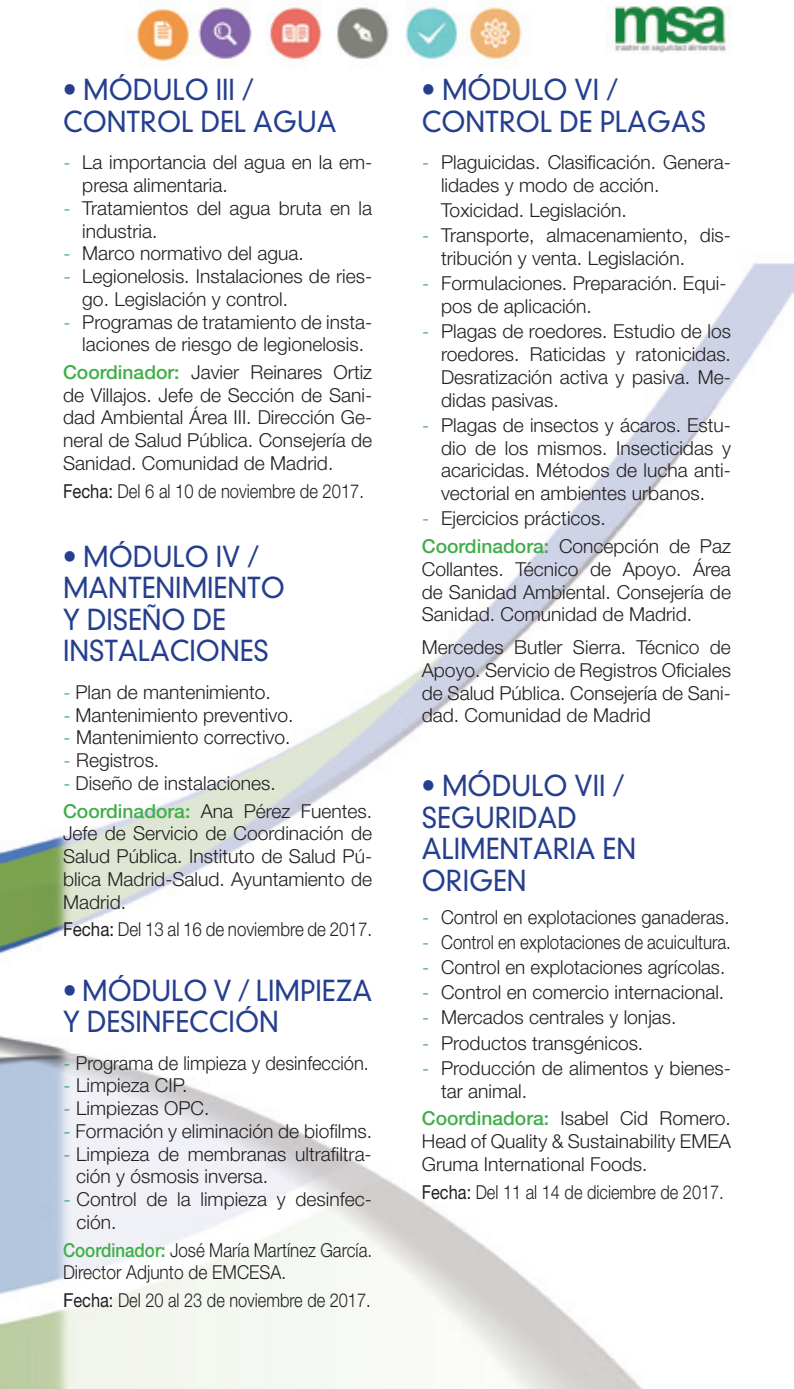
<style>
.page{position:relative;width:794px;height:1389px;background:#fff}
.page>*{position:absolute;margin:0;border:0;box-sizing:border-box;transform-origin:0 0}
.t1{font:300 28px/31.5px "DIN Neuzeit Grotesk";color:#253f8e;scale:.95 1}
.t2{font:300 19.25px/22.8px "Helvetica Neue LT Std";color:#231f20}
.t3{font:300 19.25px/22.8px "Helvetica Neue LT Std";color:#231f20;scale:.88 1}
.t4{font:300 19.25px "Helvetica Neue LT Std";color:#231f20;scale:.95 1}
.t5{font:300 19.25px "Helvetica Neue LT Std";color:#231f20;scale:.85 1}
.t6{font:300 19.25px "Helvetica Neue LT Std";color:#231f20;scale:.86 1}
.s1{font-family:"DIN";color:#0c9046}
.s2{font-weight:500;color:#40ae49}
.s3{font-weight:400}
</style>
<div class="page">
<img style="left:0;top:1px;width:794px;height:1388px">
<img style="left:605px;top:6px;width:126px;height:48px">
<h1 class="t1" style="left:63px;top:74px;width:289px">• MÓDULO III /<br>CONTROL DEL AGUA</h1>
<p class="t2" style="left:82px;top:151px;width:291px;text-indent:-19px"><span class="s1">-</span> La importancia del agua en la em&shy;presa alimentaria.</p>
<p class="t2" style="left:82px;top:196px;width:291px;text-indent:-19px"><span class="s1">-</span> Tratamientos del agua bruta en la industria.</p>
<p class="t2" style="left:63px;top:242px;width:242px"><span class="s1">-</span> Marco normativo del agua.</p>
<p class="t2" style="left:82px;top:264px;width:291px;text-indent:-19px"><span class="s1">-</span> Legionelosis. Instalaciones de ries&shy;go. Legislación y control.</p>
<p class="t2" style="left:63px;top:310px;width:311px;text-align:center"><span class="s1">-</span> Programas de tratamiento de insta&shy;laciones de riesgo de legionelosis.</p>
<p class="t2" style="left:63px;top:360px;width:311px;text-align:justify"><span class="s2">Coordinador:</span> Javier Reinares Ortiz de Villajos. Jefe de Sección de Sani&shy;dad Ambiental Área III. Dirección Ge&shy;neral de Salud Pública. Consejería de Sanidad. Comunidad de Madrid.</p>
<p class="t6" style="left:63px;top:479px;width:351px"><span class="s3">Fecha:</span> Del 6 al 10 de noviembre de 2017.</p>
<h1 class="t1" style="left:63px;top:541px;width:235px">• MÓDULO IV /<br>MANTENIMIENTO<br>Y DISEÑO DE<br>INSTALACIONES</h1>
<p class="t2" style="left:63px;top:680px;width:209px"><span class="s1">-</span> Plan de mantenimiento.</p>
<p class="t2" style="left:63px;top:703px;width:232px"><span class="s1">-</span> Mantenimiento preventivo.</p>
<p class="t2" style="left:63px;top:726px;width:229px"><span class="s1">-</span> Mantenimiento correctivo.</p>
<p class="t2" style="left:63px;top:749px;width:98px"><span class="s1">-</span> Registros.</p>
<p class="t2" style="left:63px;top:769px;width:311px;line-height:27.7px"><span class="s1">-</span> Diseño de instalaciones.<br><span class="s2">Coordinadora:</span> Ana Pérez Fuentes.</p>
<p class="t2" style="left:63px;top:822px;width:311px;text-align:justify">Jefe de Servicio de Coordinación de Salud Pública. Instituto de Salud Pú&shy;blica Madrid-Salud. Ayuntamiento de Madrid.</p>
<p class="t3" style="left:63px;top:918px;width:353px"><span class="s3">Fecha:</span> Del 13 al 16 de noviembre de 2017.</p>
<h1 class="t1" style="left:63px;top:975px;width:327px">• MÓDULO V / LIMPIEZA<br>Y DESINFECCIÓN</h1>
<p class="t4" style="left:63px;top:1051px;width:324px"><span class="s1">-</span> Programa de limpieza y desinfección.</p>
<p class="t2" style="left:63px;top:1074px;width:126px"><span class="s1">-</span> Limpieza CIP.</p>
<p class="t2" style="left:63px;top:1097px;width:148px"><span class="s1">-</span> Limpiezas OPC.</p>
<p class="t2" style="left:63px;top:1119px;width:311px"><span class="s1">-</span> Formación y eliminación de biofilms.</p>
<p class="t2" style="left:76px;top:1142px;width:297px;text-indent:-13px"><span class="s1">-</span> Limpieza de membranas ultrafiltra&shy;ción y ósmosis inversa.</p>
<p class="t2" style="left:77px;top:1188px;width:297px;text-indent:-14px"><span class="s1">-</span> Control de la limpieza y desinfec&shy;ción.</p>
<p class="t3" style="left:63px;top:1238px;width:353px"><span class="s2">Coordinador:</span> José María Martínez García.<br>Director Adjunto de EMCESA.</p>
<p class="t5" style="left:63px;top:1288px;width:363px"><span class="s3">Fecha:</span> Del 20 al 23 de noviembre de 2017.</p>
<h1 class="t1" style="left:422px;top:74px;width:301px">• MÓDULO VI /<br>CONTROL DE PLAGAS</h1>
<p class="t2" style="left:441px;top:151px;width:291px;text-indent:-19px"><span class="s1">-</span> Plaguicidas. Clasificación. Genera&shy;lidades y modo de acción.</p>
<p class="t2" style="left:441px;top:199px;width:187px">Toxicidad. Legislación.</p>
<p class="t2" style="left:441px;top:224px;width:291px;text-indent:-19px"><span class="s1">-</span> Transporte, almacenamiento, dis&shy;tribución y venta. Legislación.</p>
<p class="t2" style="left:441px;top:272px;width:287px;text-indent:-19px"><span class="s1">-</span> Formulaciones. Preparación. Equi&shy;pos de aplicación.</p>
<p class="t2" style="left:441px;top:320px;width:291px;text-align:justify;text-indent:-19px"><span class="s1">-</span> Plagas de roedores. Estudio de los roedores. Raticidas y ratonicidas.<br>Desratización activa y pasiva. Me&shy;didas pasivas.</p>
<p class="t2" style="left:441px;top:413px;width:291px;text-align:justify;text-indent:-19px"><span class="s1">-</span> Plagas de insectos y ácaros. Estu&shy;dio de los mismos. Insecticidas y acaricidas. Métodos de lucha anti&shy;vectorial en ambientes urbanos.</p>
<p class="t2" style="left:422px;top:504px;width:311px;line-height:27.7px"><span class="s1">-</span> Ejercicios prácticos.<br><span class="s2">Coordinadora:</span> Concepción de Paz</p>
<p class="t2" style="left:422px;top:557px;width:311px;text-align:justify">Collantes. Técnico de Apoyo. Área de Sanidad Ambiental. Consejería de Sanidad. Comunidad de Madrid.</p>
<p class="t2" style="left:422px;top:635px;width:311px;text-align:justify">Mercedes Butler Sierra. Técnico de Apoyo. Servicio de Registros Oficiales de Salud Pública. Consejería de Sani&shy;dad. Comunidad de Madrid</p>
<h1 class="t1" style="left:422px;top:771px;width:227px">• MÓDULO VII /<br>SEGURIDAD<br>ALIMENTARIA EN<br>ORIGEN</h1>
<p class="t4" style="left:422px;top:905px;width:325px"><span class="s1">-</span> Control en explotaciones ganaderas.</p>
<p class="t3" style="left:422px;top:930px;width:353px"><span class="s1">-</span> Control en explotaciones de acuicultura.</p>
<p class="t2" style="left:422px;top:955px;width:305px"><span class="s1">-</span> Control en explotaciones agrícolas.</p>
<p class="t2" style="left:422px;top:981px;width:304px"><span class="s1">-</span> Control en comercio internacional.</p>
<p class="t2" style="left:422px;top:1006px;width:256px"><span class="s1">-</span> Mercados centrales y lonjas.</p>
<p class="t2" style="left:422px;top:1031px;width:223px"><span class="s1">-</span> Productos transgénicos.</p>
<p class="t2" style="left:441px;top:1056px;width:291px;text-indent:-19px"><span class="s1">-</span> Producción de alimentos y bienes&shy;tar animal.</p>
<p class="t2" style="left:422px;top:1107px;width:311px;text-align:justify"><span class="s2">Coordinadora:</span> Isabel Cid Romero.<br>Head of Quality &amp; Sustainability EMEA Gruma International Foods.</p>
<p class="t5" style="left:422px;top:1180px;width:357px"><span class="s3">Fecha:</span> Del 11 al 14 de diciembre de 2017.</p>
</div>
